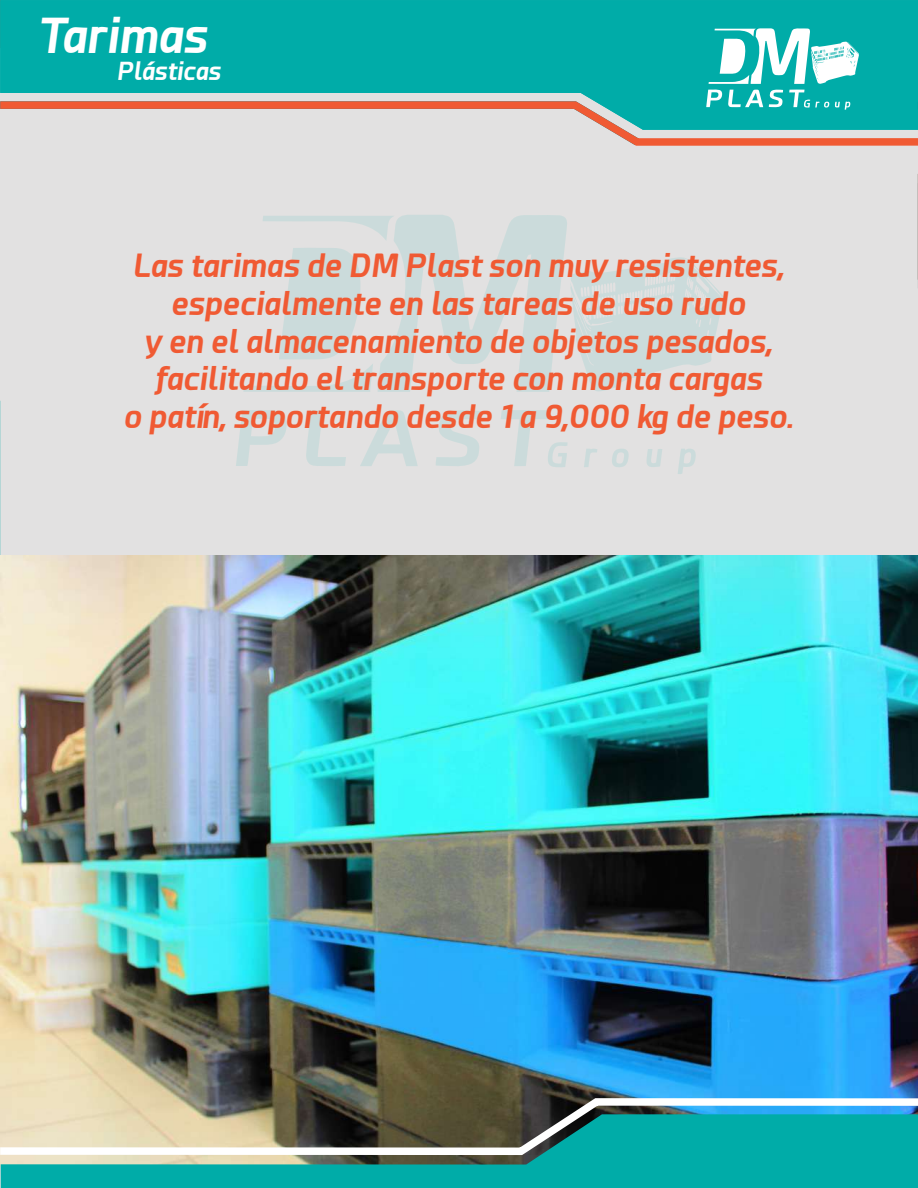
<style>
.page{position:relative;width:918px;height:1188px;background:#e2e1e1}
.page>*{position:absolute;margin:0;border:0;box-sizing:border-box;transform-origin:0 0}
.t1{font:italic 700 47.55px "Esphimere";color:#fff}
.t2{font:italic 700 43.35px "Esphimere";color:#fff;scale:1.2 1}
.t3{font:italic 700 31.5px/37.8px "Esphimere";color:#f05a33;text-align:center}
.t4{font:italic 700 27.75px "Esphimere";color:#fff;scale:1.2 1}
.t5{font:italic 700 24.45px "Esphimere";color:#fff}
</style>
<div class="page">
<svg style="left:0;top:717px;width:1px;height:471px"></svg>
<svg style="left:609px;top:130px;width:301px;height:16px"></svg>
<svg style="left:0;top:0;width:918px;height:130px;fill:#00aca8"></svg>
<svg style="left:678px;top:23px;width:183px;height:87px;background:#4cc4c1"></svg>
<svg style="left:236px;top:215px;width:487px;height:259px"></svg>
<svg style="left:910px;top:1px;width:8px;height:145px"></svg>
<svg style="left:917px;top:174px;width:1px;height:106px"></svg>
<svg style="left:0;top:401px;width:1px;height:307px"></svg>
<img style="left:1px;top:555px;width:917px;height:539px">
<svg style="left:0;top:1094px;width:918px;height:65px;background:#819190"></svg>
<svg style="left:1px;top:1114px;width:917px;height:74px;background:#45a69a"></svg>
<p class="t4" style="left:62px;top:10px;width:68px">Línea</p>
<h2 class="t2" style="left:82px;top:32px;width:169px">Acuícola</h2>
<h1 class="t1" style="left:37px;top:7px;width:172px">Tarimas</h1>
<p class="t5" style="left:117px;top:56px;width:105px">Plásticas</p>
<p class="t3" style="left:124px;top:246px;width:671px">Las tarimas de DM Plast son muy resistentes, especialmente en las tareas de uso rudo<br>y en el almacenamiento de objetos pesados, facilitando el transporte con monta cargas<br>o patín, soportando desde 1 a 9,000 kg de peso.</p>
</div>
